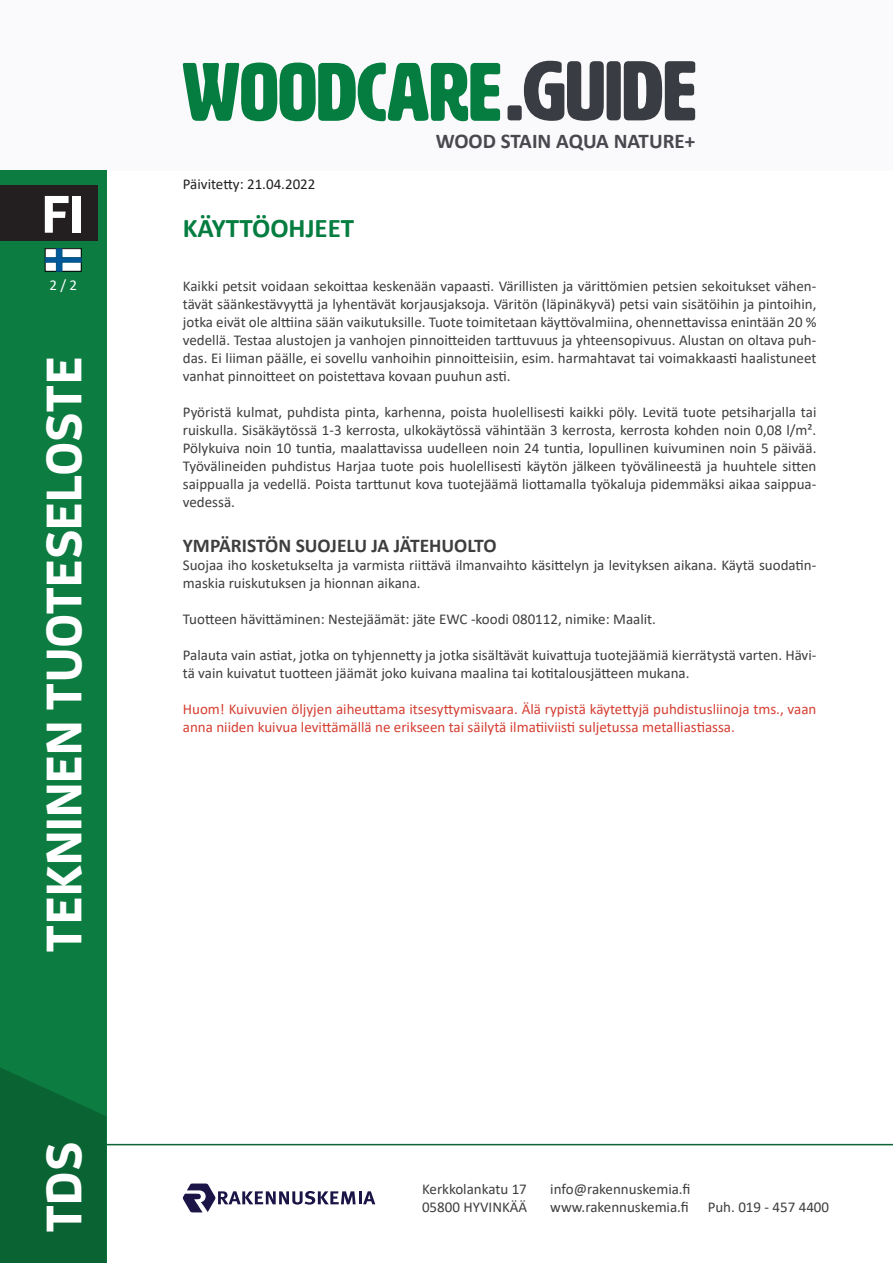
<style>
.page{position:relative;width:893px;height:1263px;background:#fff}
.page>*{position:absolute;margin:0;border:0;box-sizing:border-box;transform-origin:0 0}
.t1{font:700 52.5px "Enzo OT";color:#fff}
.t2{font:700 49.5px "Enzo OT";color:#fff}
.t3{font:700 27px "Calibri";color:#057d40}
.t4{font:700 21px "Calibri";color:#48484e}
.technical_data_parag{font:700 19.5px "Calibri";color:#3e3e3f}
.technical_data_parag-2{font:15px/18px "Calibri";color:#3e3e3f}
.technical_data_parag-3{font:15px/18px "Calibri";color:#d53f33}
.t5{font:15px "Calibri";color:#231f20}
.t6{font:15px "Calibri";color:#fff}
</style>
<div class="page">
<div style="left:0;top:0;width:893px;height:170px;background:#faf9fb"></div>
<div style="left:0;top:170px;width:106px;height:1093px;background:#0c7c41"></div>
<svg style="left:0;top:1068px;width:106px;height:195px;background:#0a6634"></svg>
<div style="left:507px;top:105px;width:15px;height:15px;background:#393c42;border-radius:4px"></div>
<svg style="left:524px;top:61px;width:171px;height:60px"></svg>
<svg style="left:183px;top:63px;width:317px;height:58px"></svg>
<hr style="left:106px;top:1144px;width:787px;height:1px;background:#0d6434">
<div style="left:0;top:186px;width:98px;height:55px;background:#231f20"></div>
<svg style="left:45px;top:248px;width:36px;height:23px"></svg>
<svg style="left:182px;top:1183px;width:193px;height:29px"></svg>
<h1 class="t1" style="left:42px;top:181px;width:44px">FI</h1>
<p class="t6" style="left:49px;top:275px;width:29px">2 / 2</p>
<h2 class="t2" style="left:33px;top:952px;width:597px;rotate:-90deg">TEKNINEN TUOTESELOSTE</h2>
<h2 class="t2" style="left:33px;top:1233px;width:93px;rotate:-90deg">TDS</h2>
<p class="t5" style="left:183px;top:173px;width:134px">Päivitetty: 21.04.2022</p>
<p class="t3" style="left:183px;top:209px;width:173px">KÄYTTÖOHJEET</p>
<h3 class="t4" style="left:436px;top:126px;width:261px">WOOD STAIN AQUA NATURE+</h3>
<p class="technical_data_parag-2" style="left:183px;top:277px;width:635px;text-align:justify">Kaikki petsit voidaan sekoittaa keskenään vapaasti. Värillisten ja värittömien petsien sekoitukset vähen&shy;tävät säänkestävyyttä ja lyhentävät korjausjaksoja. Väritön (läpinäkyvä) petsi vain sisätöihin ja pintoihin, jotka eivät ole alttiina sään vaikutuksille. Tuote toimitetaan käyttövalmiina, ohennettavissa enintään 20 % vedellä. Testaa alustojen ja vanhojen pinnoitteiden tarttuvuus ja yhteensopivuus. Alustan on oltava puh&shy;das. Ei liiman päälle, ei sovellu vanhoihin pinnoitteisiin, esim. harmahtavat tai voimakkaasti haalistuneet vanhat pinnoitteet on poistettava kovaan puuhun asti.</p>
<p class="technical_data_parag-2" style="left:183px;top:403px;width:635px;text-align:justify">Pyöristä kulmat, puhdista pinta, karhenna, poista huolellisesti kaikki pöly. Levitä tuote petsiharjalla tai ruiskulla. Sisäkäytössä 1-3 kerrosta, ulkokäytössä vähintään 3 kerrosta, kerrosta kohden noin 0,08 l/m².<br>Pölykuiva noin 10 tuntia, maalattavissa uudelleen noin 24 tuntia, lopullinen kuivuminen noin 5 päivää.<br>Työvälineiden puhdistus Harjaa tuote pois huolellisesti käytön jälkeen työvälineestä ja huuhtele sitten saippualla ja vedellä. Poista tarttunut kova tuotejäämä liottamalla työkaluja pidemmäksi aikaa saippua&shy;vedessä.</p>
<p class="technical_data_parag" style="left:183px;top:532px;width:315px">YMPÄRISTÖN SUOJELU JA JÄTEHUOLTO</p>
<p class="technical_data_parag-2" style="left:183px;top:556px;width:635px">Suojaa iho kosketukselta ja varmista riittävä ilmanvaihto käsittelyn ja levityksen aikana. Käytä suodatin&shy;maskia ruiskutuksen ja hionnan aikana.</p>
<p class="technical_data_parag-2" style="left:183px;top:610px;width:475px">Tuotteen hävittäminen: Nestejäämät: jäte EWC -koodi 080112, nimike: Maalit.</p>
<p class="technical_data_parag-2" style="left:183px;top:646px;width:635px">Palauta vain astiat, jotka on tyhjennetty ja jotka sisältävät kuivattuja tuotejäämiä kierrätystä varten. Hävi&shy;tä vain kuivatut tuotteen jäämät joko kuivana maalina tai kotitalousjätteen mukana.</p>
<p class="technical_data_parag-3" style="left:183px;top:700px;width:635px">Huom! Kuivuvien öljyjen aiheuttama itsesyttymisvaara. Älä rypistä käytettyjä puhdistusliinoja tms., vaan anna niiden kuivua levittämällä ne erikseen tai säilytä ilmatiiviisti suljetussa metalliastiassa.</p>
<p class="technical_data_parag-2" style="left:422px;top:1180px;width:107px">Kerkkolankatu 17<br>05800 HYVINKÄÄ</p>
<p class="technical_data_parag-2" style="left:550px;top:1180px;width:142px">info@rakennuskemia.fi www.rakennuskemia.fi</p>
<p class="technical_data_parag-2" style="left:708px;top:1198px;width:123px">Puh. 019 - 457 4400</p>
</div>
